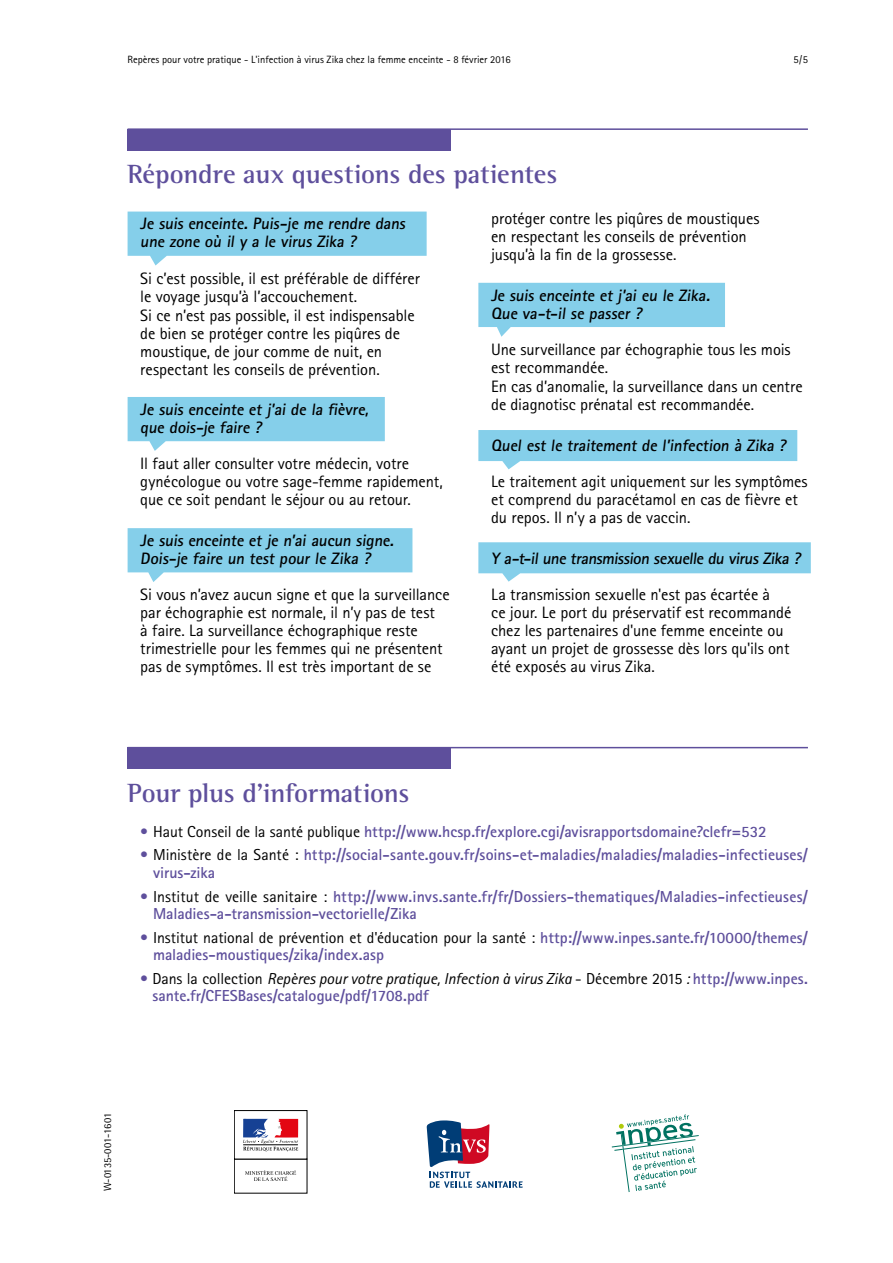
<style>
.page{position:relative;width:893px;height:1263px;background:#fff}
.page>*{position:absolute;margin:0;border:0;box-sizing:border-box;transform-origin:0 0}
.ST1{font:700 27px "Rotis Semi Serif";letter-spacing:-.005em;color:#5e4f9c}
.TITRE_1{font:700 27px "Rotis Semi Serif";letter-spacing:-.01em;color:#5e4f9c}
.COURANT{font:16.5px/18px "Rotis Sans Serif";letter-spacing:-.005em;color:#000}
.COURANT-2{font:700 16.5px/18px "Rotis Sans Serif Std";letter-spacing:-.01em;color:#000}
.t1{font:700 15.9px/17.4px "Rotis Sans Serif Std";color:#5e4f9c}
.t2{font:10.5px "Rotis Sans Serif";color:#000}
.t3{font:10.5px "Rotis Semi Sans";color:#000}
.s1{font-family:"Rotis Sans Serif";font-weight:400}
.s2{font-family:"Rotis Sans Serif";font-weight:400;color:#000}
.s3{font-weight:400;color:#000}
.s4{font-weight:400;font-style:italic;color:#000}
</style>
<div class="page">
<div style="left:234px;top:1159px;width:73px;height:34px;border:1px solid #000"></div>
<svg style="left:245px;top:1170px;width:51px;height:11px"></svg>
<div style="left:234px;top:1110px;width:73px;height:49px;border:1px solid #000"></div>
<svg style="left:243px;top:1119px;width:55px;height:32px"></svg>
<svg style="left:612px;top:1114px;width:87px;height:78px"></svg>
<hr style="left:128px;top:128px;width:680px;height:2px;background:#5e4f9c">
<div style="left:128px;top:129px;width:323px;height:21px;background:#5e4f9c"></div>
<hr style="left:128px;top:747px;width:680px;height:1px;background:#5e4f9c">
<div style="left:128px;top:748px;width:323px;height:21px;background:#5e4f9c"></div>
<svg style="left:427px;top:1120px;width:96px;height:68px"></svg>
<svg style="left:128px;top:397px;width:257px;height:54px"></svg>
<svg style="left:128px;top:212px;width:299px;height:53px"></svg>
<svg style="left:128px;top:528px;width:284px;height:54px"></svg>
<svg style="left:478px;top:283px;width:247px;height:54px"></svg>
<svg style="left:478px;top:430px;width:319px;height:39px"></svg>
<svg style="left:478px;top:542px;width:333px;height:40px"></svg>
<p class="t2" style="left:128px;top:54px;width:385px">Repères pour votre pratique - L'infection à virus Zika chez la femme enceinte - 8 février 2016</p>
<p class="t2" style="left:793px;top:54px;width:16px">5/5</p>
<p class="ST1" style="left:128px;top:158px;width:431px">Répondre aux questions des patientes</p>
<p class="COURANT-2" style="left:140px;top:214px;width:269px">Je suis enceinte. Puis-je me rendre dans une zone où il y a le virus Zika ?</p>
<p class="COURANT" style="left:140px;top:269px;width:281px">Si c’est possible, il est préférable de différer le voyage jusqu’à l’accouchement.</p>
<p class="COURANT" style="left:140px;top:306px;width:276px">Si ce n’est pas possible, il est indispensable de bien se protéger contre les piqûres de moustique, de jour comme de nuit, en respectant les conseils de prévention.</p>
<p class="COURANT-2" style="left:140px;top:400px;width:232px">Je suis enceinte et j’ai de la fièvre, que dois-je faire ?</p>
<p class="COURANT" style="left:140px;top:455px;width:304px">Il faut aller consulter votre médecin, votre gynécologue ou votre sage-femme rapidement, que ce soit pendant le séjour ou au retour.</p>
<p class="COURANT-2" style="left:140px;top:531px;width:257px">Je suis enceinte et je n’ai aucun signe.<br>Dois-je faire un test pour le Zika ?</p>
<p class="COURANT" style="left:140px;top:585px;width:311px">Si vous n’avez aucun signe et que la surveillance par échographie est normale, il n’y pas de test<br>à faire. La surveillance échographique reste trimestrielle pour les femmes qui ne présentent pas de symptômes. Il est très important de se</p>
<p class="COURANT" style="left:491px;top:209px;width:270px">protéger contre les piqûres de moustiques en respectant les conseils de prévention jusqu’à la fin de la grossesse.</p>
<p class="COURANT-2" style="left:491px;top:286px;width:223px">Je suis enceinte et j’ai eu le Zika.<br>Que va-t-il se passer ?</p>
<p class="COURANT" style="left:491px;top:340px;width:301px">Une surveillance par échographie tous les mois est recommandée.</p>
<p class="COURANT" style="left:491px;top:377px;width:313px">En cas d’anomalie, la surveillance dans un centre de diagnotisc prénatal est recommandée.</p>
<p class="COURANT-2" style="left:491px;top:436px;width:299px">Quel est le traitement de l’infection à Zika ?</p>
<p class="COURANT" style="left:491px;top:472px;width:318px">Le traitement agit uniquement sur les symptômes et comprend du paracétamol en cas de fièvre et du repos. Il n’y a pas de vaccin.</p>
<p class="COURANT-2" style="left:491px;top:549px;width:314px">Y a-t-il une transmission sexuelle du virus Zika ?</p>
<p class="COURANT" style="left:491px;top:585px;width:302px">La transmission sexuelle n'est pas écartée à<br>ce jour. Le port du préservatif est recommandé chez les partenaires d'une femme enceinte ou ayant un projet de grossesse dès lors qu'ils ont été exposés au virus Zika.</p>
<p class="TITRE_1" style="left:128px;top:777px;width:283px">Pour plus d’informations</p>
<p class="t1" style="left:140px;top:822px;width:628px"><span class="s1">•</span> <span class="s2">Haut Conseil de la santé publique</span> http://www.hcsp.fr/explore.cgi/avisrapportsdomaine?clefr=532</p>
<p class="t1" style="left:153px;top:846px;width:656px;text-indent:-13px"><span class="s1">•</span> <span class="s2">Ministère de la Santé :</span> http://social-sante.gouv.fr/soins-et-maladies/maladies/maladies-infectieuses/ virus-zika</p>
<p class="t1" style="left:153px;top:887px;width:656px;text-indent:-13px"><span class="s1">•</span> <span class="s2">Institut de veille sanitaire :</span> http://www.invs.sante.fr/fr/Dossiers-thematiques/Maladies-infectieuses/<br>Maladies-a-transmission-vectorielle/Zika</p>
<p class="t1" style="left:153px;top:928px;width:656px;text-indent:-13px"><span class="s1">•</span> <span class="s2">Institut national de prévention et d'éducation pour la santé :</span> http://www.inpes.sante.fr/10000/themes/ maladies-moustiques/zika/index.asp</p>
<p class="t1" style="left:152px;top:970px;width:657px;text-indent:-12px"><span class="s1">•</span> <span class="s3">Dans la collection</span> <span class="s4">Repères pour votre pratique, Infection à virus Zika</span> <span class="s3">- Décembre 2015</span> <span class="s4">:</span> http://www.inpes. sante.fr/CFESBases/catalogue/pdf/1708.pdf</p>
<p class="t3" style="left:101px;top:1191px;width:80px;rotate:-90deg">W-0135-001-1601</p>
</div>
